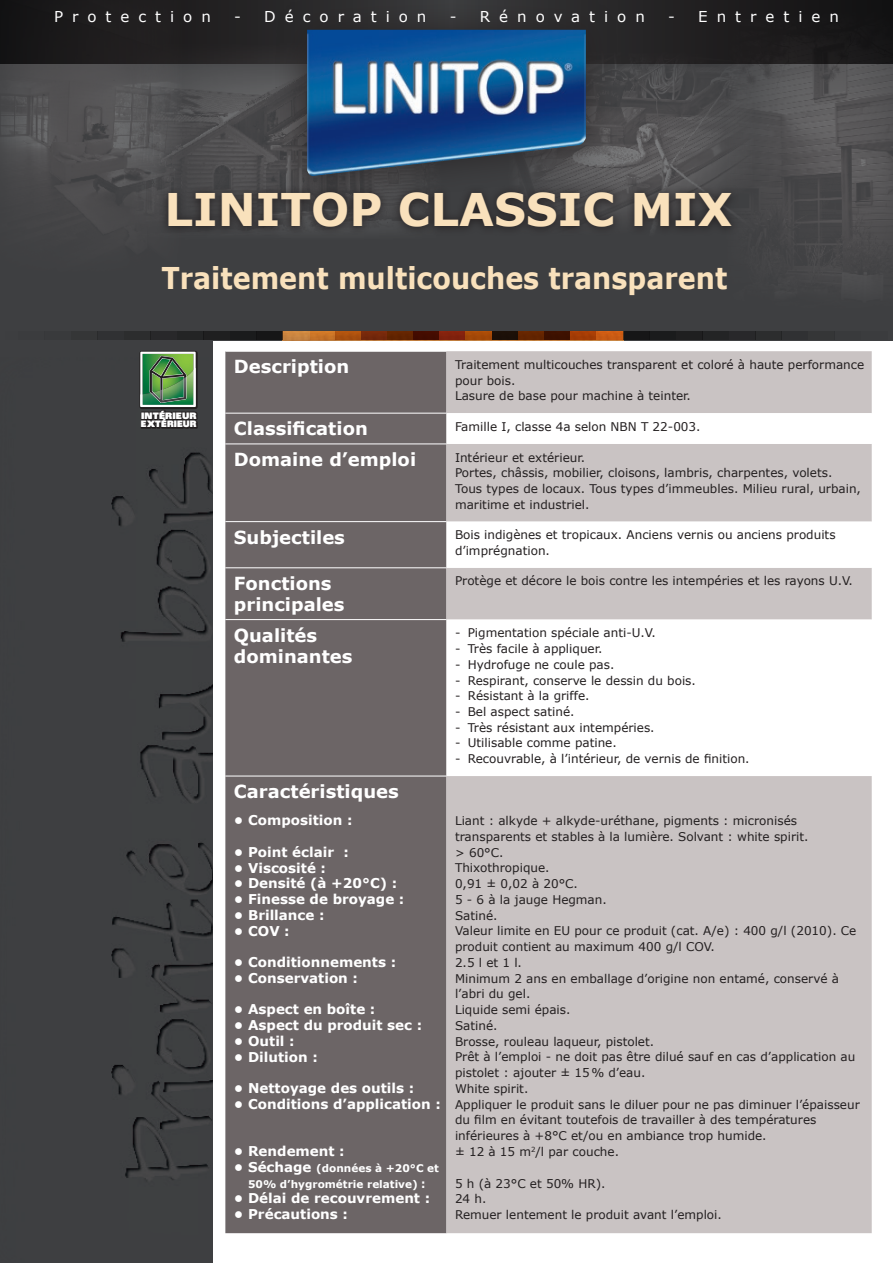
<style>
.page{position:relative;width:893px;height:1263px;background:#fff}
.page>*{position:absolute;margin:0;border:0;box-sizing:border-box;transform-origin:0 0}
.t1{font:700 45px "Verdana";color:#f9e1bc}
.t2{font:700 30px "Verdana";color:#f9e1bc;scale:.9 1}
.t3{font:700 18px/21px "Verdana";color:#fff}
.t4{font:15px "Verdana";letter-spacing:.6em;color:#fff}
.t5{font:700 13.5px "Verdana";color:#fff}
.t6{font:12px/15.8px "Verdana";color:#231f20}
.t7{font:700 10.5px/15.8px "Verdana";color:#fff;text-align:center}
.t8{font:900 9px/8.7px "Sans";color:#fff;scale:1.23 1}
.s1{font-size:13.5px}
.s2{font-size:12px}
</style>
<div class="page">
<div style="left:0;top:358px;width:213px;height:905px;background:#3e3f41"></div>
<div style="left:0;top:0;width:893px;height:340px;background:#3e3f41"></div>
<img style="left:184px;top:64px;width:89px;height:120px">
<img style="left:619px;top:64px;width:105px;height:120px">
<img style="left:0;top:64px;width:184px;height:169px">
<img style="left:724px;top:64px;width:169px;height:227px">
<div style="left:0;top:0;width:893px;height:64px;background:#1f1d1e"></div>
<div style="left:273px;top:0;width:346px;height:208px;background:#231f20;opacity:.8"></div>
<img style="left:307px;top:30px;width:279px;height:146px">
<div style="left:160px;top:184px;width:579px;height:52px;background:#231f20;opacity:.9"></div>
<div style="left:309px;top:332px;width:26px;height:8px;background:#c87427"></div>
<div style="left:335px;top:332px;width:26px;height:8px;background:#a94f0e"></div>
<div style="left:361px;top:332px;width:26px;height:8px;background:#74280b"></div>
<div style="left:387px;top:332px;width:27px;height:8px;background:#612401"></div>
<div style="left:413px;top:332px;width:27px;height:8px;background:#430c00"></div>
<div style="left:439px;top:332px;width:27px;height:8px;background:#80210d"></div>
<div style="left:466px;top:332px;width:26px;height:8px;background:#a34807"></div>
<div style="left:492px;top:332px;width:26px;height:8px;background:#1b1008"></div>
<div style="left:518px;top:332px;width:26px;height:8px;background:#632400"></div>
<div style="left:544px;top:332px;width:27px;height:8px;background:#3c1100"></div>
<div style="left:570px;top:332px;width:27px;height:8px;background:#a33c05"></div>
<div style="left:597px;top:332px;width:26px;height:8px;background:#c95a13"></div>
<div style="left:283px;top:332px;width:26px;height:8px;background:#c98540"></div>
<div style="left:835px;top:332px;width:26px;height:8px;background:#393a3c"></div>
<div style="left:808px;top:332px;width:27px;height:8px;background:#353637"></div>
<div style="left:782px;top:332px;width:26px;height:8px;background:#303133"></div>
<div style="left:755px;top:332px;width:27px;height:8px;background:#2c2d2e"></div>
<div style="left:729px;top:332px;width:26px;height:8px;background:#28282a"></div>
<div style="left:702px;top:332px;width:27px;height:8px;background:#232425"></div>
<div style="left:676px;top:332px;width:26px;height:8px;background:#1f1f20"></div>
<div style="left:649px;top:332px;width:27px;height:8px;background:#1a1b1c"></div>
<div style="left:623px;top:332px;width:26px;height:8px;background:#161617"></div>
<div style="left:45px;top:332px;width:26px;height:8px;background:#393a3c"></div>
<div style="left:71px;top:332px;width:27px;height:8px;background:#353637"></div>
<div style="left:98px;top:332px;width:26px;height:8px;background:#303133"></div>
<div style="left:124px;top:332px;width:27px;height:8px;background:#2c2d2e"></div>
<div style="left:151px;top:332px;width:26px;height:8px;background:#28282a"></div>
<div style="left:177px;top:332px;width:27px;height:8px;background:#232425"></div>
<div style="left:203px;top:332px;width:27px;height:8px;background:#1f1f20"></div>
<div style="left:230px;top:332px;width:26px;height:8px;background:#1a1b1c"></div>
<div style="left:256px;top:332px;width:27px;height:8px;background:#161617"></div>
<div style="left:225px;top:352px;width:221px;height:881px;background:#6c6566"></div>
<div style="left:446px;top:351px;width:426px;height:882px;background:#c9c3c3"></div>
<svg style="left:446px;top:413px;width:426px;height:363px"></svg>
<hr style="left:225px;top:413px;width:221px;height:1px;background:#fff">
<hr style="left:225px;top:443px;width:221px;height:1px;background:#fff">
<hr style="left:225px;top:521px;width:221px;height:1px;background:#fff">
<hr style="left:225px;top:567px;width:221px;height:1px;background:#fff">
<hr style="left:225px;top:619px;width:221px;height:1px;background:#fff">
<hr style="left:225px;top:776px;width:221px;height:1px;background:#fff">
<svg style="left:139px;top:351px;width:60px;height:79px;background:#537452"></svg>
<p class="t4" style="left:54px;top:6px;width:158px">Protection</p>
<p class="t4" style="left:234px;top:6px;width:194px">- Décoration</p>
<p class="t4" style="left:450px;top:6px;width:197px">- Rénovation</p>
<p class="t4" style="left:668px;top:6px;width:172px">- Entretien</p>
<h1 class="t1" style="left:165px;top:178px;width:569px">LINITOP CLASSIC MIX</h1>
<h2 class="t2" style="left:161px;top:257px;width:630px">Traitement multicouches transparent</h2>
<p class="t8" style="left:141px;top:411px;width:47px">INTÉRIEUR<br>EXTÉRIEUR</p>
<h3 class="t3" style="left:234px;top:356px;width:117px">Description</h3>
<p class="t6" style="left:455px;top:356px;width:411px">Traitement multicouches transparent et coloré à haute performance pour bois.<br>Lasure de base pour machine à teinter.</p>
<h3 class="t3" style="left:234px;top:418px;width:135px">Classification</h3>
<p class="t6" style="left:455px;top:418px;width:247px">Famille I, classe 4a selon NBN T 22-003.</p>
<h3 class="t3" style="left:234px;top:449px;width:184px">Domaine d’emploi</h3>
<p class="t6" style="left:455px;top:449px;width:407px">Intérieur et extérieur.<br>Portes, châssis, mobilier, cloisons, lambris, charpentes, volets.<br>Tous types de locaux. Tous types d’immeubles. Milieu rural, urbain, maritime et industriel.</p>
<h3 class="t3" style="left:234px;top:526px;width:113px">Subjectiles</h3>
<p class="t6" style="left:455px;top:527px;width:382px">Bois indigènes et tropicaux. Anciens vernis ou anciens produits d’imprégnation.</p>
<h3 class="t3" style="left:234px;top:573px;width:112px">Fonctions principales</h3>
<p class="t6" style="left:455px;top:573px;width:399px">Protège et décore le bois contre les intempéries et les rayons U.V.</p>
<h3 class="t3" style="left:234px;top:624px;width:120px">Qualités dominantes</h3>
<p class="t6" style="left:455px;top:625px;width:202px">- Pigmentation spéciale anti-U.V.</p>
<p class="t6" style="left:455px;top:641px;width:149px">- Très facile à appliquer.</p>
<p class="t6" style="left:455px;top:656px;width:161px">- Hydrofuge ne coule pas.</p>
<p class="t6" style="left:455px;top:672px;width:242px">- Respirant, conserve le dessin du bois.</p>
<p class="t6" style="left:455px;top:688px;width:136px">- Résistant à la griffe.</p>
<p class="t6" style="left:455px;top:704px;width:121px">- Bel aspect satiné.</p>
<p class="t6" style="left:455px;top:719px;width:201px">- Très résistant aux intempéries.</p>
<p class="t6" style="left:455px;top:735px;width:163px">- Utilisable comme patine.</p>
<p class="t6" style="left:455px;top:751px;width:296px">- Recouvrable, à l’intérieur, de vernis de finition.</p>
<h3 class="t3" style="left:234px;top:781px;width:166px">Caractéristiques</h3>
<p class="t5" style="left:234px;top:811px;width:120px">• Composition :</p>
<p class="t5" style="left:234px;top:842px;width:116px">• Point éclair :</p>
<p class="t5" style="left:234px;top:858px;width:94px">• Viscosité :</p>
<p class="t5" style="left:234px;top:874px;width:165px">• Densité (à +20°C) :</p>
<p class="t5" style="left:234px;top:890px;width:172px">• Finesse de broyage :</p>
<p class="t5" style="left:234px;top:905px;width:92px">• Brillance :</p>
<p class="t5" style="left:234px;top:921px;width:57px">• COV :</p>
<p class="t5" style="left:234px;top:953px;width:164px">• Conditionnements :</p>
<p class="t5" style="left:234px;top:968px;width:126px">• Conservation :</p>
<p class="t5" style="left:234px;top:1000px;width:143px">• Aspect en boîte :</p>
<p class="t5" style="left:234px;top:1016px;width:190px">• Aspect du produit sec :</p>
<p class="t5" style="left:234px;top:1031px;width:62px">• Outil :</p>
<p class="t5" style="left:234px;top:1047px;width:85px">• Dilution :</p>
<p class="t5" style="left:234px;top:1079px;width:182px">• Nettoyage des outils :</p>
<p class="t5" style="left:234px;top:1094px;width:208px">• Conditions d’application :</p>
<p class="t5" style="left:234px;top:1142px;width:112px">• Rendement :</p>
<p class="t7" style="left:234px;top:1160px;width:207px"><span class="s1">• Séchage</span> (données à +20°C et<br>50% d’hygrométrie relative) <span class="s2">:</span></p>
<p class="t5" style="left:234px;top:1189px;width:198px">• Délai de recouvrement :</p>
<p class="t5" style="left:234px;top:1204px;width:116px">• Précautions :</p>
<p class="t6" style="left:455px;top:813px;width:406px">Liant : alkyde + alkyde-uréthane, pigments : micronisés transparents et stables à la lumière. Solvant : white spirit.<br>&gt; 60°C.<br>Thixothropique.<br>0,91 ± 0,02 à 20°C.<br>5 - 6 à la jauge Hegman.<br>Satiné.<br>Valeur limite en EU pour ce produit (cat. A/e) : 400 g/l (2010). Ce produit contient au maximum 400 g/l COV.<br>2.5 l et 1 l.<br>Minimum 2 ans en emballage d’origine non entamé, conservé à l’abri du gel.<br>Liquide semi épais.<br>Satiné.<br>Brosse, rouleau laqueur, pistolet.<br>Prêt à l’emploi - ne doit pas être dilué sauf en cas d’application au pistolet : ajouter ± 15% d’eau.<br>White spirit.<br>Appliquer le produit sans le diluer pour ne pas diminuer l’épaisseur du film en évitant toutefois de travailler à des températures inférieures à +8°C et/ou en ambiance trop humide.<br>± 12 à 15 m<sup>2</sup>/l par couche.</p>
<p class="t6" style="left:455px;top:1175px;width:268px">5 h (à 23°C et 50% HR).<br>24 h.<br>Remuer lentement le produit avant l’emploi.</p>
</div>
